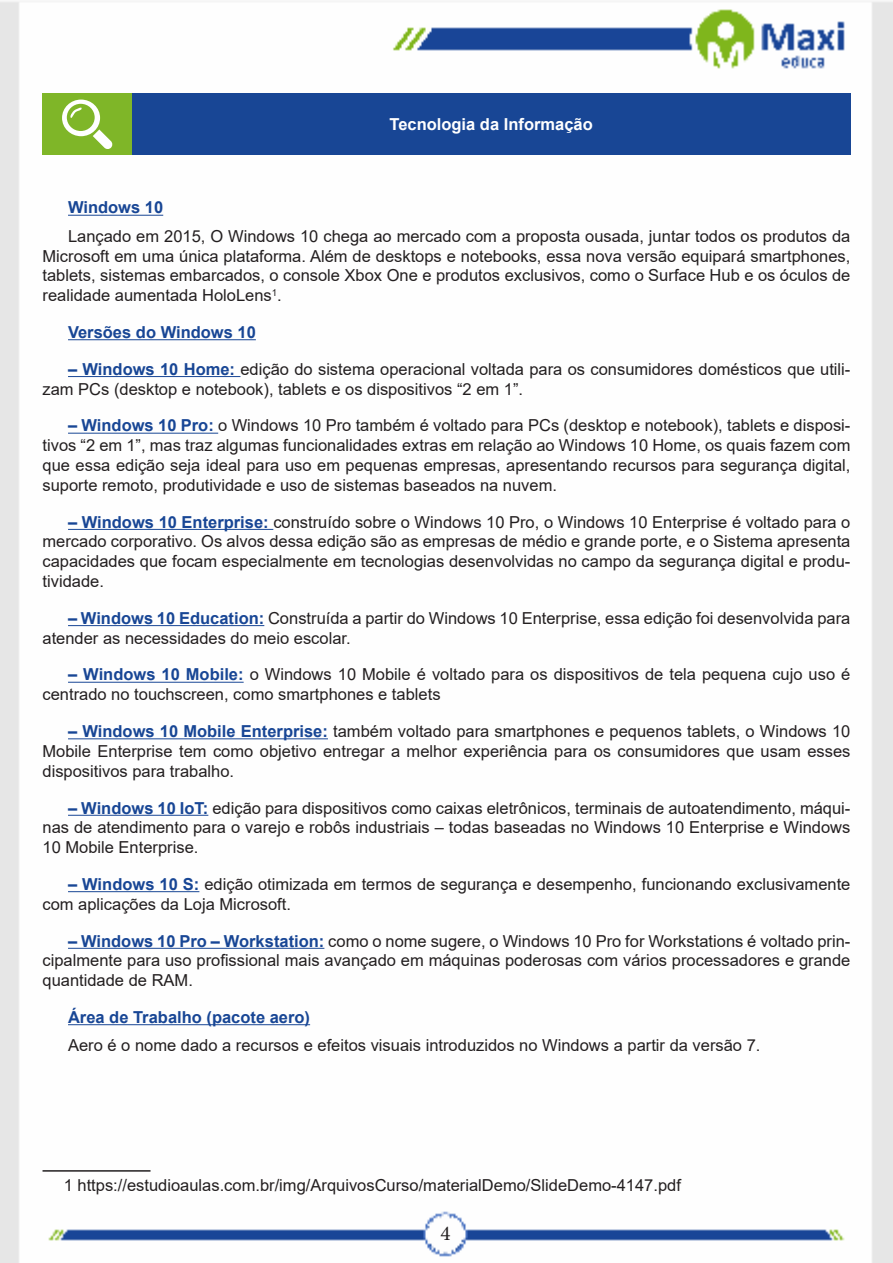
<style>
.page{position:relative;width:893px;height:1263px;background:#fff}
.page>*{position:absolute;margin:0;border:0;box-sizing:border-box;transform-origin:0 0}
.t1{font:21px "Minion Pro";color:#231f20}
.Texto{font:16.5px/19.8px "Arial";color:#231f20;text-align:justify}
.t2{font:700 16.5px "Arial";color:#184695}
.Titulo_de_Caixa{font:700 16.5px "Arial";color:#fff}
.s1{font-weight:700;color:#184695}
</style>
<div class="page">
<img style="left:0;top:1px;width:893px;height:1262px">
<hr style="left:68px;top:215px;width:95px;height:1px;background:#184695">
<hr style="left:68px;top:339px;width:188px;height:1px;background:#184695">
<hr style="left:68px;top:376px;width:172px;height:1px;background:#184695">
<hr style="left:68px;top:433px;width:150px;height:1px;background:#184695">
<hr style="left:68px;top:529px;width:205px;height:1px;background:#184695">
<hr style="left:68px;top:625px;width:196px;height:1px;background:#184695">
<hr style="left:68px;top:682px;width:176px;height:1px;background:#184695">
<hr style="left:68px;top:738px;width:260px;height:1px;background:#184695">
<hr style="left:68px;top:815px;width:140px;height:1px;background:#184695">
<hr style="left:68px;top:891px;width:131px;height:1px;background:#184695">
<hr style="left:68px;top:948px;width:256px;height:1px;background:#184695">
<hr style="left:68px;top:1024px;width:242px;height:1px;background:#184695">
<div style="left:43px;top:94px;width:89px;height:61px;background:#7fb628"></div>
<div style="left:132px;top:94px;width:718px;height:61px;background:#184695"></div>
<svg style="left:62px;top:100px;width:51px;height:49px"></svg>
<hr style="left:43px;top:1170px;width:108px;height:2px;background:#231f20">
<p class="Titulo_de_Caixa" style="left:389px;top:113px;width:205px">Tecnologia da Informação</p>
<p class="t2" style="left:68px;top:196px;width:97px">Windows 10</p>
<p class="Texto" style="left:43px;top:226px;width:809px;text-indent:26px">Lançado em 2015, O Windows 10 chega ao mercado com a proposta ousada, juntar todos os produtos da Microsoft em uma única plataforma. Além de desktops e notebooks, essa nova versão equipará smartphones, tablets, sistemas embarcados, o console Xbox One e produtos exclusivos, como o Surface Hub e os óculos de realidade aumentada HoloLens<sup>1</sup>.</p>
<p class="t2" style="left:68px;top:321px;width:189px">Versões do Windows 10</p>
<p class="Texto" style="left:43px;top:359px;width:809px;text-indent:26px"><span class="s1">– Windows 10 Home:</span> edição do sistema operacional voltada para os consumidores domésticos que utili&shy;zam PCs (desktop e notebook), tablets e os dispositivos “2 em 1”.</p>
<p class="Texto" style="left:43px;top:416px;width:809px;text-indent:26px"><span class="s1">– Windows 10 Pro:</span> o Windows 10 Pro também é voltado para PCs (desktop e notebook), tablets e disposi&shy;tivos “2 em 1”, mas traz algumas funcionalidades extras em relação ao Windows 10 Home, os quais fazem com que essa edição seja ideal para uso em pequenas empresas, apresentando recursos para segurança digital, suporte remoto, produtividade e uso de sistemas baseados na nuvem.</p>
<p class="Texto" style="left:43px;top:512px;width:809px;text-indent:26px"><span class="s1">– Windows 10 Enterprise:</span> construído sobre o Windows 10 Pro, o Windows 10 Enterprise é voltado para o mercado corporativo. Os alvos dessa edição são as empresas de médio e grande porte, e o Sistema apresenta capacidades que focam especialmente em tecnologias desenvolvidas no campo da segurança digital e produ&shy;tividade.</p>
<p class="Texto" style="left:43px;top:608px;width:809px;text-indent:26px"><span class="s1">– Windows 10 Education:</span> Construída a partir do Windows 10 Enterprise, essa edição foi desenvolvida para atender as necessidades do meio escolar.</p>
<p class="Texto" style="left:43px;top:665px;width:809px;text-indent:26px"><span class="s1">– Windows 10 Mobile:</span> o Windows 10 Mobile é voltado para os dispositivos de tela pequena cujo uso é centrado no touchscreen, como smartphones e tablets</p>
<p class="Texto" style="left:43px;top:721px;width:809px;text-indent:26px"><span class="s1">– Windows 10 Mobile Enterprise:</span> também voltado para smartphones e pequenos tablets, o Windows 10<br>Mobile Enterprise tem como objetivo entregar a melhor experiência para os consumidores que usam esses dispositivos para trabalho.</p>
<p class="Texto" style="left:43px;top:798px;width:809px;text-indent:26px"><span class="s1">– Windows 10 IoT:</span> edição para dispositivos como caixas eletrônicos, terminais de autoatendimento, máqui&shy;nas de atendimento para o varejo e robôs industriais – todas baseadas no Windows 10 Enterprise e Windows 10 Mobile Enterprise.</p>
<p class="Texto" style="left:43px;top:874px;width:809px;text-indent:26px"><span class="s1">– Windows 10 S:</span> edição otimizada em termos de segurança e desempenho, funcionando exclusivamente com aplicações da Loja Microsoft.</p>
<p class="Texto" style="left:43px;top:931px;width:809px;text-indent:26px"><span class="s1">– Windows 10 Pro – Workstation:</span> como o nome sugere, o Windows 10 Pro for Workstations é voltado prin&shy;cipalmente para uso profissional mais avançado em máquinas poderosas com vários processadores e grande quantidade de RAM.</p>
<p class="t2" style="left:68px;top:1005px;width:244px">Área de Trabalho (pacote aero)</p>
<p class="Texto" style="left:68px;top:1035px;width:694px">Aero é o nome dado a recursos e efeitos visuais introduzidos no Windows a partir da versão 7.</p>
<p class="Texto" style="left:64px;top:1175px;width:619px">1 https://estudioaulas.com.br/img/ArquivosCurso/materialDemo/SlideDemo-4147.pdf</p>
<p class="t1" style="left:440px;top:1219px;width:12px">4</p>
</div>
